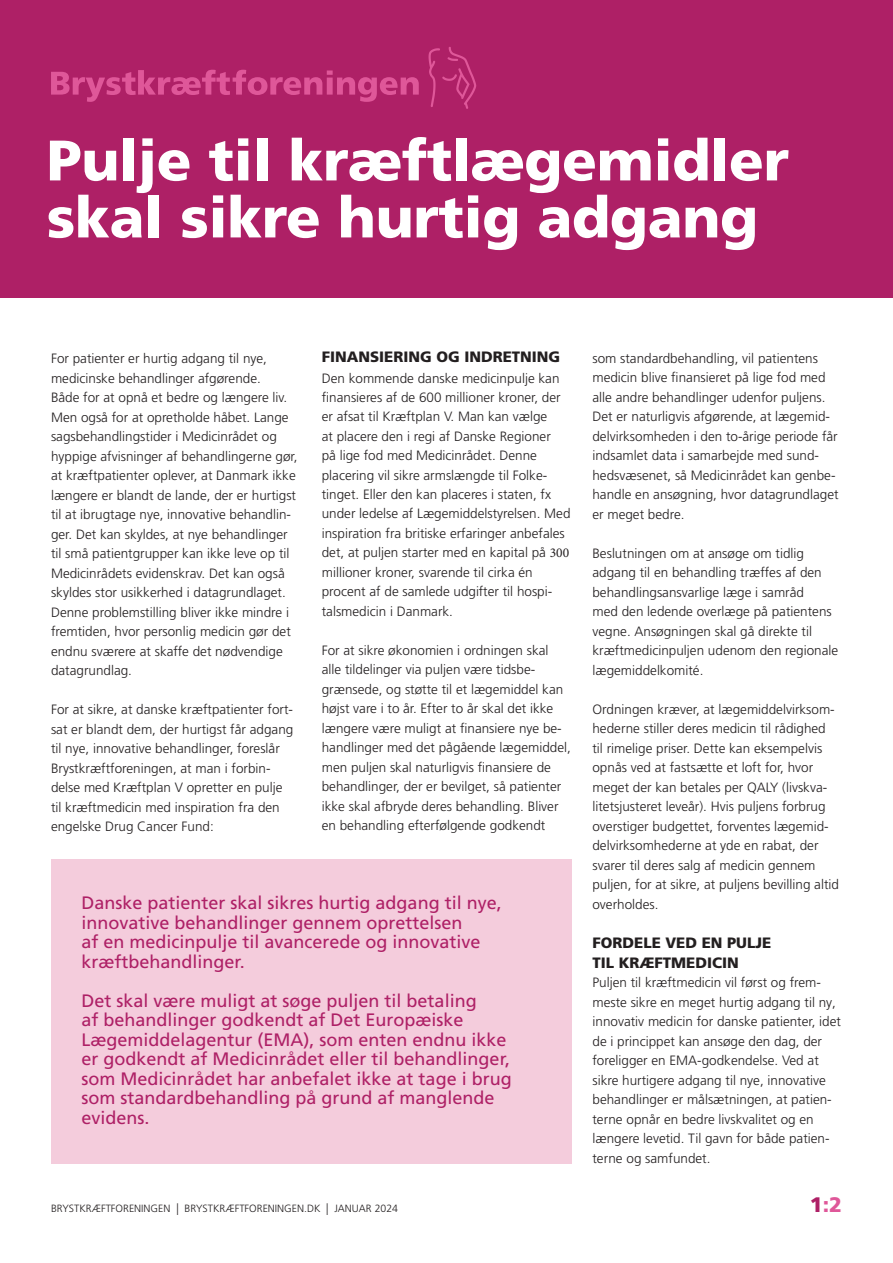
<style>
.page{position:relative;width:893px;height:1263px;background:#fff}
.page>*{position:absolute;margin:0;border:0;box-sizing:border-box;transform-origin:0 0}
.t1{font:900 57px/57px "Frutiger";letter-spacing:-.005em;color:#fff}
.t2{font:900 21px "Frutiger LT Pro";color:#df5799}
.t3{font:18px/19.5px "Frutiger LT Pro";color:#ae2066}
.t4{font:900 15px/19.5px "Frutiger LT Pro";color:#231f20}
.t5{font:300 13.5px/19.5px "Frutiger LT Pro";color:#231f20}
.t6{font:300 10.5px "Frutiger LT Pro";color:#231f20}
.s1{font-family:"Minion Pro";font-weight:400}
.s2{font-size:16.8px}
.s3{color:#ae2066}
</style>
<div class="page">
<div style="left:0;top:0;width:893px;height:298px;background:#ae2066"></div>
<svg style="left:51px;top:47px;width:425px;height:62px"></svg>
<div style="left:51px;top:859px;width:520px;height:304px;background:#f4ccdc"></div>
<h1 class="t1" style="left:47px;top:131px;width:744px">Pulje til kræftlægemidler skal sikre hurtig adgang</h1>
<p class="t5" style="left:51px;top:349px;width:248px">For patienter er hurtig adgang til nye, medicinske behandlinger afgørende.<br>Både for at opnå et bedre og længere liv.<br>Men også for at opretholde håbet. Lange sagsbehandlingstider i Medicinrådet og hyppige afvisninger af behandlingerne gør, at kræftpatienter oplever, at Danmark ikke længere er blandt de lande, der er hurtigst til at ibrugtage nye, innovative behandlin&shy;ger. Det kan skyldes, at nye behandlinger til små patientgrupper kan ikke leve op til Medicinrådets evidenskrav. Det kan også skyldes stor usikkerhed i datagrundlaget.<br>Denne problemstilling bliver ikke mindre i fremtiden, hvor personlig medicin gør det endnu sværere at skaffe det nødvendige datagrundlag.</p>
<p class="t5" style="left:51px;top:700px;width:244px">For at sikre, at danske kræftpatienter fort&shy;sat er blandt dem, der hurtigst får adgang til nye, innovative behandlinger, foreslår Brystkræftforeningen, at man i forbin&shy;delse med Kræftplan V opretter en pulje til kræftmedicin med inspiration fra den engelske Drug Cancer Fund:</p>
<p class="t4" style="left:322px;top:347px;width:240px">FINANSIERING OG INDRETNING</p>
<p class="t5" style="left:322px;top:368px;width:250px">Den kommende danske medicinpulje kan finansieres af de 600 millioner kroner, der er afsat til Kræftplan V. Man kan vælge<br>at placere den i regi af Danske Regioner<br>på lige fod med Medicinrådet. Denne placering vil sikre armslængde til Folke&shy;tinget. Eller den kan placeres i staten, fx under ledelse af Lægemiddelstyrelsen. Med inspiration fra britiske erfaringer anbefales det, at puljen starter med en kapital på <span class="s1">300 </span>millioner kroner, svarende til cirka én procent af de samlede udgifter til hospi&shy;talsmedicin i Danmark.</p>
<p class="t5" style="left:322px;top:640px;width:251px">For at sikre økonomien i ordningen skal alle tildelinger via puljen være tidsbe&shy;grænsede, og støtte til et lægemiddel kan højst vare i to år. Efter to år skal det ikke længere være muligt at finansiere nye be&shy;handlinger med det pågående lægemiddel, men puljen skal naturligvis finansiere de behandlinger, der er bevilget, så patienter ikke skal afbryde deres behandling. Bliver en behandling efterfølgende godkendt</p>
<h3 class="t3" style="left:81px;top:893px;width:422px">Danske patienter skal sikres hurtig adgang til nye, innovative behandlinger gennem oprettelsen<br>af en medicinpulje til avancerede og innovative kræftbehandlinger.</h3>
<p class="t3" style="left:81px;top:991px;width:432px">Det skal være muligt at søge puljen til betaling<br>af behandlinger godkendt af Det Europæiske Lægemiddelagentur (EMA), som enten endnu ikke er godkendt af Medicinrådet eller til behandlinger, som Medicinrådet har anbefalet ikke at tage i brug som standardbehandling på grund af manglende evidens.</p>
<p class="t5" style="left:592px;top:349px;width:248px">som standardbehandling, vil patientens medicin blive finansieret på lige fod med alle andre behandlinger udenfor puljens.<br>Det er naturligvis afgørende, at lægemid&shy;delvirksomheden i den to-årige periode får indsamlet data i samarbejde med sund&shy;hedsvæsenet, så Medicinrådet kan genbe&shy;handle en ansøgning, hvor datagrundlaget er meget bedre.</p>
<p class="t5" style="left:592px;top:544px;width:247px">Beslutningen om at ansøge om tidlig adgang til en behandling træffes af den behandlingsansvarlige læge i samråd<br>med den ledende overlæge på patientens vegne. Ansøgningen skal gå direkte til kræftmedicinpuljen udenom den regionale lægemiddelkomité.</p>
<p class="t5" style="left:592px;top:699px;width:248px">Ordningen kræver, at lægemiddelvirksom&shy;hederne stiller deres medicin til rådighed til rimelige priser. Dette kan eksempelvis opnås ved at fastsætte et loft for, hvor meget der kan betales per QALY (livskva&shy;litetsjusteret leveår). Hvis puljens forbrug overstiger budgettet, forventes lægemid&shy;delvirksomhederne at yde en rabat, der svarer til deres salg af medicin gennem puljen, for at sikre, at puljens bevilling altid overholdes.</p>
<p class="t4" style="left:592px;top:933px;width:180px">FORDELE VED EN PULJE<br>TIL KRÆFTMEDICIN</p>
<p class="t5" style="left:592px;top:973px;width:250px">Puljen til kræftmedicin vil først og frem&shy;meste sikre en meget hurtig adgang til ny, innovativ medicin for danske patienter, idet de i princippet kan ansøge den dag, der foreligger en EMA-godkendelse. Ved at sikre hurtigere adgang til nye, innovative behandlinger er målsætningen, at patien&shy;terne opnår en bedre livskvalitet og en længere levetid. Til gavn for både patien&shy;terne og samfundet.</p>
<p class="t6" style="left:51px;top:1202px;width:349px">BRYSTKRÆFTFORENINGEN <span class="s2">I</span> BRYSTKRÆFTFORENINGEN.DK <span class="s2">I</span> JANUAR 2024</p>
<h2 class="t2" style="left:810px;top:1192px;width:34px"><span class="s3">1</span>:2</h2>
</div>
